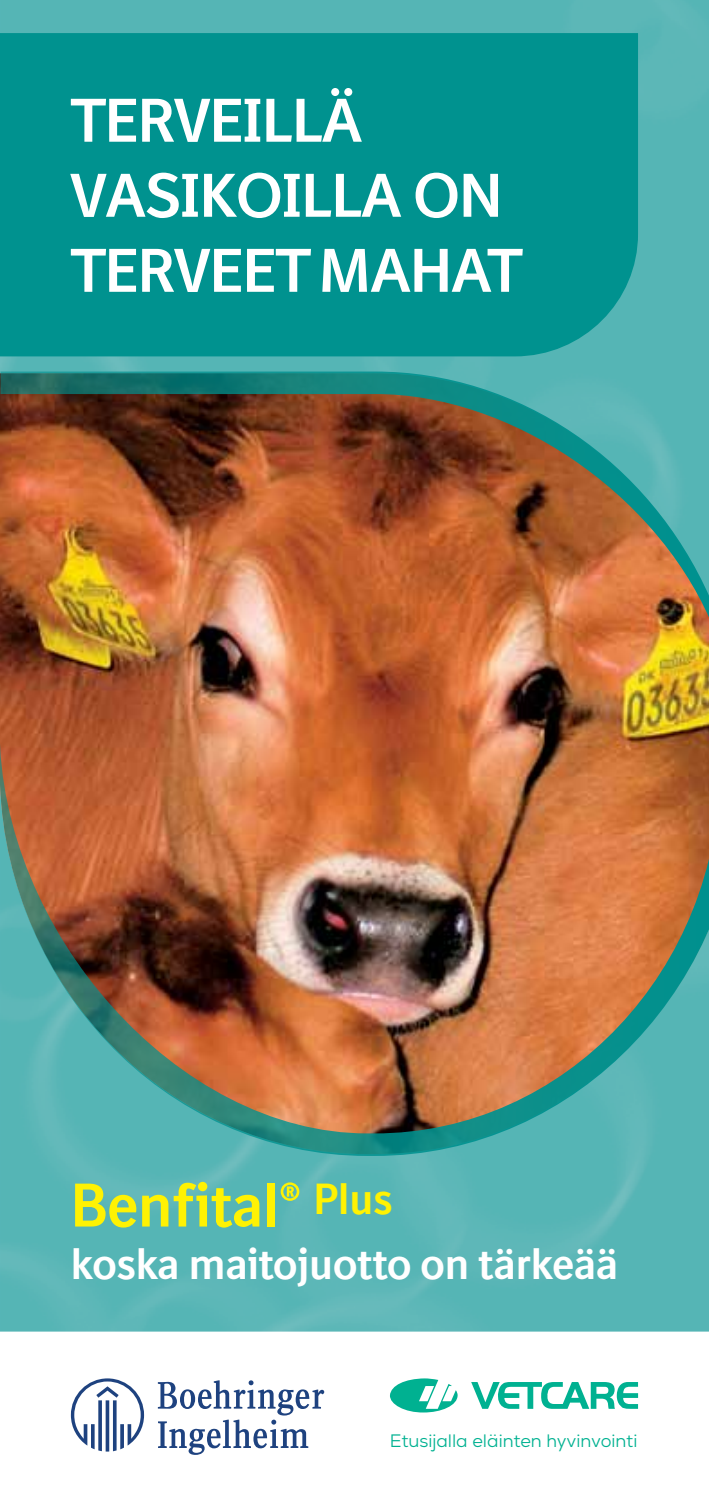
<style>
.page{position:relative;width:709px;height:1489px;background:#fff}
.page>*{position:absolute;margin:0;border:0;box-sizing:border-box;transform-origin:0 0}
.t1{font:700 60px/75px "BI Sans Ml";color:#fff}
.t2{font:700 60px "BI Sans Ml";color:#fff203}
.t3{font:700 42.5px "BI Sans Ml";color:#fff}
.t4{font:18px "Nexa";color:#00b191}
</style>
<div class="page">
<img style="left:0;top:0;width:709px;height:1331px">
<svg style="left:0;top:1331px;width:709px;height:124px"></svg>
<svg style="left:390px;top:1378px;width:68px;height:34px"></svg>
<svg style="left:471px;top:1381px;width:167px;height:27px"></svg>
<svg style="left:71px;top:1378px;width:73px;height:73px"></svg>
<svg style="left:158px;top:1380px;width:166px;height:74px"></svg>
<div style="left:0;top:33px;width:638px;height:323px;background:#00928f"></div>
<img style="left:0;top:619px;width:709px;height:109px">
<img style="left:0;top:728px;width:709px;height:427px">
<img style="left:0;top:371px;width:709px;height:248px">
<p class="t1" style="left:71px;top:83px;width:439px">TERVEILLÄ<br>VASIKOILLA ON<br>TERVEET MAHAT</p>
<p class="t2" style="left:71px;top:1170px;width:323px">BENFITAL® <sup>PLUS</sup></p>
<p class="t3" style="left:71px;top:1239px;width:549px">KOSKA MAITOJUOTTO ON TÄRKEÄÄ</p>
<p class="t4" style="left:390px;top:1428px;width:249px">Etusijalla eläinten hyvinvointi</p>
</div>
